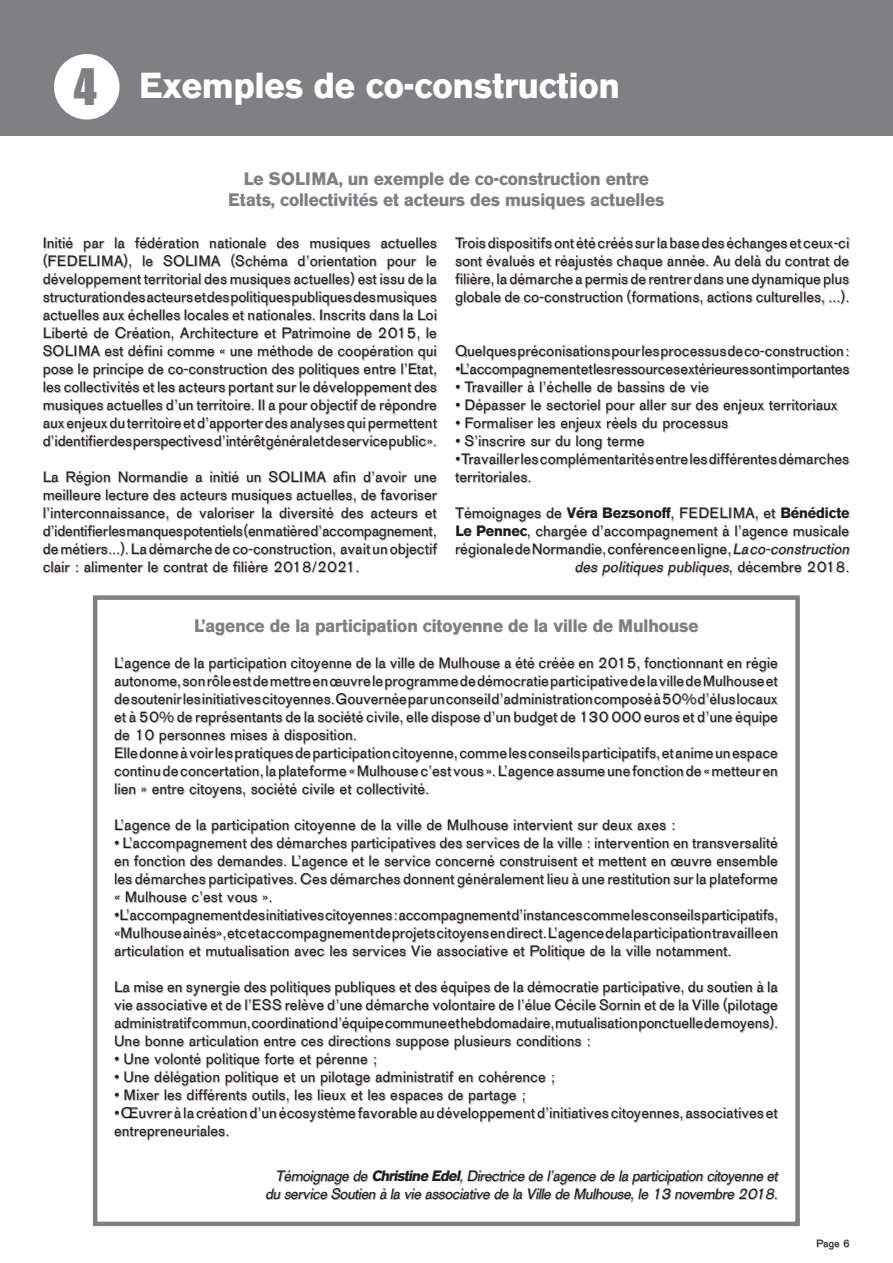
<style>
.page{position:relative;width:893px;height:1263px;background:#fff}
.page>*{position:absolute;margin:0;border:0;box-sizing:border-box;transform-origin:0 0}
.t1{font:46.2px "Impact";color:#7e8083}
.t2{font:700 36px "AG Old Face";color:#fff}
.t3{font:700 18px "AG Old Face";letter-spacing:-.005em;color:#7e8083}
.t4{font:15px/18px "AG Old Face Shaded";letter-spacing:-.005em;color:#231f20;text-align:justify}
.t5{font:italic 15px "AG Old Face Shaded";color:#231f20}
.t6{font:10.5px "AG Old Face Shaded";color:#231f20}
.s1{font-family:"AG Old Face";font-weight:700}
.s2{font-style:italic}
</style>
<div class="page">
<div style="left:0;top:0;width:893px;height:136px;background:#7e8083"></div>
<div style="left:54px;top:54px;width:66px;height:66px;background:#fff;border-radius:50%"></div>
<div style="left:93px;top:595px;width:707px;height:631px;border:4px solid #7e8083"></div>
<p class="t1" style="left:74px;top:51px;width:25px">4</p>
<p class="t2" style="left:139px;top:64px;width:482px">Exemples de co-construction</p>
<p class="t3" style="left:244px;top:167px;width:407px">Le SOLIMA, un exemple de co-construction entre</p>
<p class="t3" style="left:228px;top:189px;width:438px">Etats, collectivités et acteurs des musiques actuelles</p>
<p class="t4" style="left:43px;top:234px;width:396px">Initié par la fédération nationale des musiques actuelles (FEDELIMA), le SOLIMA (Schéma d’orientation pour le développement territorial des musiques actuelles) est issu de la structuration des acteurs et des politiques publiques des musiques actuelles aux échelles locales et nationales. Inscrits dans la Loi Liberté de Création, Architecture et Patrimoine de 2015, le SOLIMA est défini comme « une méthode de coopération qui pose le principe de co-construction des politiques entre l’Etat, les collectivités et les acteurs portant sur le développement des musiques actuelles d’un territoire. Il a pour objectif de répondre aux enjeux du territoire et d’apporter des analyses qui permettent d’identifier des perspectives d’intérêt général et de service public».</p>
<p class="t4" style="left:43px;top:468px;width:396px">La Région Normandie a initié un SOLIMA afin d’avoir une meilleure lecture des acteurs musiques actuelles, de favoriser l’interconnaissance, de valoriser la diversité des acteurs et d’identifier les manques potentiels (en matière d’accompagnement, de métiers...). La démarche de co-construction, avait un objectif clair : alimenter le contrat de filière 2018/2021.</p>
<p class="t4" style="left:455px;top:234px;width:396px">Trois dispositifs ont été créés sur la base des échanges et ceux-ci sont évalués et réajustés chaque année. Au delà du contrat de filière, la démarche a permis de rentrer dans une dynamique plus globale de co-construction (formations, actions culturelles, ...).</p>
<p class="t4" style="left:455px;top:342px;width:396px">Quelques préconisations pour les processus de co-construction :</p>
<p class="t4" style="left:455px;top:360px;width:396px">•L’accompagnement et les ressources extérieures sont importantes</p>
<p class="t4" style="left:455px;top:378px;width:255px">• Travailler à l’échelle de bassins de vie</p>
<p class="t4" style="left:455px;top:396px;width:384px">• Dépasser le sectoriel pour aller sur des enjeux territoriaux</p>
<p class="t4" style="left:455px;top:414px;width:275px">• Formaliser les enjeux réels du processus</p>
<p class="t4" style="left:455px;top:432px;width:191px">• S’inscrire sur du long terme</p>
<p class="t4" style="left:455px;top:450px;width:396px">• Travailler les complémentarités entre les différentes démarches territoriales.</p>
<p class="t4" style="left:455px;top:504px;width:399px;text-align:right">Témoignages de <span class="s1">Véra Bezsonoff</span>, FEDELIMA, et <span class="s1">Bénédicte Le Pennec</span>, chargée d’accompagnement à l’agence musicale régionale de Normandie, conférence en ligne, <span class="s2">La co-construction des politiques publiques</span>, d é c e m b r e 2 01 8 .</p>
<p class="t3" style="left:194px;top:615px;width:506px">L’agence de la participation citoyenne de la ville de Mulhouse</p>
<p class="t4" style="left:114px;top:654px;width:665px">L’agence de la participation citoyenne de la ville de Mulhouse a été créée en 2015, fonctionnant en régie autonome, son rôle est de mettre en œuvre le programme de démocratie participative de la ville de Mulhouse et de soutenir les initiatives citoyennes. Gouvernée par un conseil d’administration composé à 50% d’élus locaux et à 50% de représentants de la société civile, elle dispose d’un budget de 130 000 euros et d’une équipe de 10 personnes mises à disposition.</p>
<p class="t4" style="left:114px;top:744px;width:665px">Elle donne à voir les pratiques de participation citoyenne, comme les conseils participatifs, et anime un espace continu de concertation, la plateforme « Mulhouse c’est vous ». L’agence assume une fonction de « metteur en lien » entre citoyens, société civile et collectivité.</p>
<p class="t4" style="left:114px;top:816px;width:563px">L’agence de la participation citoyenne de la ville de Mulhouse intervient sur deux axes :</p>
<p class="t4" style="left:114px;top:834px;width:665px">• L’accompagnement des démarches participatives des services de la ville : intervention en transversalité en fonction des demandes. L’agence et le service concerné construisent et mettent en œuvre ensemble les démarches participatives. Ces démarches donnent généralement lieu à une restitution sur la plateforme « Mulhouse c’est vous ».</p>
<p class="t4" style="left:114px;top:906px;width:666px">• L’accompagnement des initiatives citoyennes : accompagnement d’instances comme les conseils participatifs, «Mulhouse ainés», etc et accompagnement de projets citoyens en direct. L’agence de la participation travaille en articulation et mutualisation avec les services Vie associative et Politique de la ville notamment.</p>
<p class="t4" style="left:114px;top:978px;width:666px">La mise en synergie des politiques publiques et des équipes de la démocratie participative, du soutien à la vie associative et de l’ESS relève d’une démarche volontaire de l’élue Cécile Sornin et de la Ville (pilotage administratif commun, coordination d’équipe commune et hebdomadaire, mutualisation ponctuelle de moyens).</p>
<p class="t4" style="left:114px;top:1032px;width:478px">Une bonne articulation entre ces directions suppose plusieurs conditions :</p>
<p class="t4" style="left:114px;top:1050px;width:264px">• Une volonté politique forte et pérenne ;</p>
<p class="t4" style="left:114px;top:1068px;width:442px">• Une délégation politique et un pilotage administratif en cohérence ;</p>
<p class="t4" style="left:114px;top:1086px;width:413px">• Mixer les différents outils, les lieux et les espaces de partage ;</p>
<p class="t4" style="left:114px;top:1104px;width:665px">• Œuvrer à la création d’un écosystème favorable au développement d’initiatives citoyennes, associatives et entrepreneuriales.</p>
<p class="t5" style="left:275px;top:1166px;width:508px">Témoignagede<span class="s1">Christine Edel</span>,Directricedel’agencedelaparticipationcitoyenneet</p>
<p class="t5" style="left:265px;top:1184px;width:518px">duserviceSoutienàlavieassociativedelaVilledeMulhouse,le13 novembre2018.</p>
<p class="t6" style="left:816px;top:1237px;width:35px">Page 6</p>
</div>
